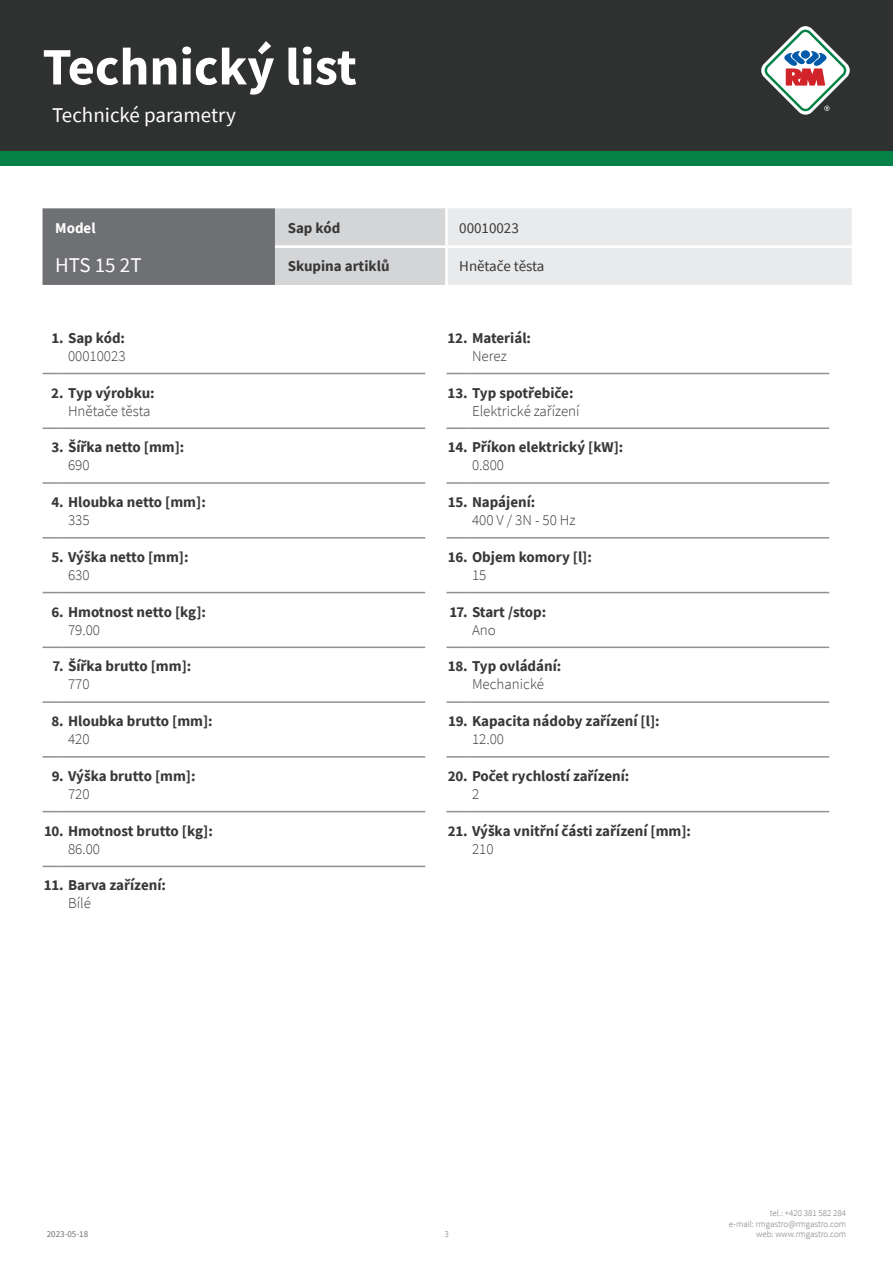
<style>
.page{position:relative;width:893px;height:1263px;background:#fff}
.page>*{position:absolute;margin:0;border:0;box-sizing:border-box;transform-origin:0 0}
.t1{font:700 52.5px "Source Sans Pro";color:#fff}
.kapitola{font:21px "Source Sans Pro";color:#fff}
.tabulka_-_headline{font:21px "Source Sans Pro";color:#fff}
.WebTechnicalNr{font:700 15px "Source Sans Pro";color:#383839}
.WebTechnicalValue{font:300 15px "Source Sans Pro";color:#383839}
.tabulka_-_text{font:700 15px "Source Sans Pro";color:#383839}
.tabulka_-_text-2{font:15px "Source Sans Pro";color:#383839}
.WebTechnicalNr-2{font:700 15px "Source Sans Pro";letter-spacing:-.02em;color:#383839}
.tabulka_-_text-3{font:700 15px "Source Sans Pro";color:#fff}
.t2{font:300 9px/10.8px "Source Sans Pro";color:#6f7073;text-align:right}
.t3{font:9px "Source Sans Pro";color:#6f7073}
</style>
<div class="page">
<div style="left:0;top:0;width:893px;height:166px;background:#048146"></div>
<div style="left:0;top:0;width:893px;height:151px;background:#2f3131"></div>
<svg style="left:761px;top:26px;width:89px;height:89px"></svg>
<hr style="left:64px;top:373px;width:361px;height:1px;background:#8f9194">
<hr style="left:468px;top:373px;width:361px;height:1px;background:#8f9194">
<hr style="left:64px;top:427px;width:361px;height:2px;background:#8f9194">
<hr style="left:468px;top:427px;width:361px;height:2px;background:#8f9194">
<hr style="left:64px;top:482px;width:361px;height:2px;background:#8f9194">
<hr style="left:468px;top:482px;width:361px;height:2px;background:#8f9194">
<hr style="left:64px;top:537px;width:361px;height:1px;background:#8f9194">
<hr style="left:468px;top:537px;width:361px;height:1px;background:#8f9194">
<hr style="left:64px;top:592px;width:361px;height:1px;background:#8f9194">
<hr style="left:468px;top:592px;width:361px;height:1px;background:#8f9194">
<hr style="left:64px;top:647px;width:361px;height:1px;background:#8f9194">
<hr style="left:64px;top:701px;width:361px;height:2px;background:#8f9194">
<hr style="left:64px;top:756px;width:361px;height:2px;background:#8f9194">
<hr style="left:64px;top:811px;width:361px;height:1px;background:#8f9194">
<hr style="left:64px;top:866px;width:361px;height:1px;background:#8f9194">
<hr style="left:468px;top:647px;width:361px;height:1px;background:#8f9194">
<hr style="left:468px;top:701px;width:361px;height:2px;background:#8f9194">
<hr style="left:468px;top:756px;width:361px;height:2px;background:#8f9194">
<hr style="left:468px;top:811px;width:361px;height:1px;background:#8f9194">
<svg style="left:446px;top:647px;width:22px;height:1px"></svg>
<hr style="left:446px;top:701px;width:22px;height:2px;background:#8f9194">
<hr style="left:446px;top:756px;width:22px;height:2px;background:#8f9194">
<svg style="left:446px;top:811px;width:22px;height:1px"></svg>
<svg style="left:43px;top:373px;width:21px;height:1px"></svg>
<svg style="left:446px;top:373px;width:22px;height:1px"></svg>
<hr style="left:43px;top:427px;width:21px;height:2px;background:#8f9194">
<hr style="left:446px;top:427px;width:22px;height:2px;background:#8f9194">
<hr style="left:43px;top:482px;width:21px;height:2px;background:#8f9194">
<hr style="left:446px;top:482px;width:22px;height:2px;background:#8f9194">
<svg style="left:43px;top:537px;width:21px;height:1px"></svg>
<svg style="left:446px;top:537px;width:22px;height:1px"></svg>
<svg style="left:43px;top:592px;width:21px;height:1px"></svg>
<svg style="left:446px;top:592px;width:22px;height:1px"></svg>
<svg style="left:43px;top:647px;width:21px;height:1px"></svg>
<hr style="left:43px;top:701px;width:21px;height:2px;background:#8f9194">
<hr style="left:43px;top:756px;width:21px;height:2px;background:#8f9194">
<svg style="left:43px;top:811px;width:21px;height:1px"></svg>
<svg style="left:43px;top:866px;width:21px;height:1px"></svg>
<svg style="left:43px;top:208px;width:809px;height:77px;background:#c0c1c3"></svg>
<hr style="left:445px;top:208px;width:3px;height:37px;background:#fff">
<hr style="left:275px;top:245px;width:171px;height:3px;background:#fff">
<hr style="left:446px;top:245px;width:406px;height:3px;background:#fff">
<hr style="left:445px;top:248px;width:3px;height:37px;background:#fff">
<h1 class="t1" style="left:43px;top:31px;width:316px">Technický list</h1>
<p class="kapitola" style="left:52px;top:101px;width:185px">Technické parametry</p>
<p class="tabulka_-_text-3" style="left:55px;top:218px;width:42px">Model</p>
<p class="tabulka_-_text" style="left:288px;top:218px;width:54px">Sap kód</p>
<p class="tabulka_-_text-2" style="left:459px;top:219px;width:61px">00010023</p>
<p class="tabulka_-_headline" style="left:55px;top:251px;width:88px">HTS 15 2T</p>
<p class="tabulka_-_text" style="left:288px;top:256px;width:103px">Skupina artiklů</p>
<p class="tabulka_-_text-2" style="left:459px;top:257px;width:87px">Hnětače těsta</p>
<p class="WebTechnicalNr" style="left:51px;top:328px;width:75px">1. Sap kód:</p>
<p class="WebTechnicalValue" style="left:68px;top:347px;width:59px">00010023</p>
<p class="WebTechnicalNr" style="left:447px;top:328px;width:85px">12. Materiál:</p>
<p class="WebTechnicalValue" style="left:472px;top:347px;width:36px">Nerez</p>
<p class="WebTechnicalNr" style="left:51px;top:382px;width:105px">2. Typ výrobku:</p>
<p class="WebTechnicalValue" style="left:68px;top:401px;width:84px">Hnětače těsta</p>
<p class="WebTechnicalNr" style="left:448px;top:382px;width:127px">13. Typ spotřebiče:</p>
<p class="WebTechnicalValue" style="left:472px;top:401px;width:109px">Elektrické zařízení</p>
<p class="WebTechnicalNr" style="left:52px;top:437px;width:134px">3. Šířka netto [mm]:</p>
<p class="WebTechnicalValue" style="left:68px;top:456px;width:23px">690</p>
<p class="WebTechnicalNr" style="left:448px;top:437px;width:177px">14. Příkon elektrický [kW]:</p>
<p class="WebTechnicalValue" style="left:472px;top:456px;width:34px">0.800</p>
<p class="WebTechnicalNr" style="left:51px;top:492px;width:156px">4. Hloubka netto [mm]:</p>
<p class="WebTechnicalValue" style="left:68px;top:511px;width:23px">335</p>
<p class="WebTechnicalNr" style="left:448px;top:492px;width:89px">15. Napájení:</p>
<p class="WebTechnicalValue" style="left:472px;top:511px;width:105px">400 V / 3N - 50 Hz</p>
<p class="WebTechnicalNr" style="left:52px;top:547px;width:139px">5. Výška netto [mm]:</p>
<p class="WebTechnicalValue" style="left:68px;top:566px;width:23px">630</p>
<p class="WebTechnicalNr" style="left:448px;top:547px;width:146px">16. Objem komory [l]:</p>
<p class="WebTechnicalValue" style="left:472px;top:566px;width:16px">15</p>
<p class="WebTechnicalNr" style="left:51px;top:601px;width:156px">6. Hmotnost netto [kg]:</p>
<p class="WebTechnicalValue" style="left:68px;top:620px;width:34px">79.00</p>
<p class="WebTechnicalNr-2" style="left:450px;top:601px;width:98px">17. Start /stop:</p>
<p class="WebTechnicalValue" style="left:472px;top:620px;width:25px">Ano</p>
<p class="WebTechnicalNr" style="left:53px;top:656px;width:140px">7. Šířka brutto [mm]:</p>
<p class="WebTechnicalValue" style="left:68px;top:675px;width:23px">770</p>
<p class="WebTechnicalNr" style="left:448px;top:656px;width:115px">18. Typ ovládání:</p>
<p class="WebTechnicalValue" style="left:472px;top:675px;width:74px">Mechanické</p>
<p class="WebTechnicalNr" style="left:51px;top:711px;width:163px">8. Hloubka brutto [mm]:</p>
<p class="WebTechnicalValue" style="left:68px;top:730px;width:23px">420</p>
<p class="WebTechnicalNr" style="left:448px;top:711px;width:213px">19. Kapacita nádoby zařízení [l]:</p>
<p class="WebTechnicalValue" style="left:472px;top:730px;width:34px">12.00</p>
<p class="WebTechnicalNr" style="left:52px;top:766px;width:145px">9. Výška brutto [mm]:</p>
<p class="WebTechnicalValue" style="left:68px;top:785px;width:23px">720</p>
<p class="WebTechnicalNr" style="left:448px;top:766px;width:183px">20. Počet rychlostí zařízení:</p>
<p class="WebTechnicalValue" style="left:472px;top:785px;width:9px">2</p>
<p class="WebTechnicalNr" style="left:44px;top:820px;width:170px">10. Hmotnost brutto [kg]:</p>
<p class="WebTechnicalValue" style="left:68px;top:839px;width:34px">86.00</p>
<p class="WebTechnicalNr" style="left:448px;top:820px;width:245px">21. Výška vnitřní části zařízení [mm]:</p>
<p class="WebTechnicalValue" style="left:472px;top:839px;width:23px">210</p>
<p class="WebTechnicalNr" style="left:44px;top:875px;width:124px">11. Barva zařízení:</p>
<p class="WebTechnicalValue" style="left:68px;top:894px;width:24px">Bílé</p>
<p class="t3" style="left:47px;top:1229px;width:43px">2023-05-18</p>
<p class="t2" style="left:444px;top:1229px;width:6px">3</p>
<p class="t2" style="left:729px;top:1207px;width:119px">tel.: +420 381 582 284<br>e-mail: rmgastro@rmgastro.com web: www.rmgastro.com</p>
</div>
